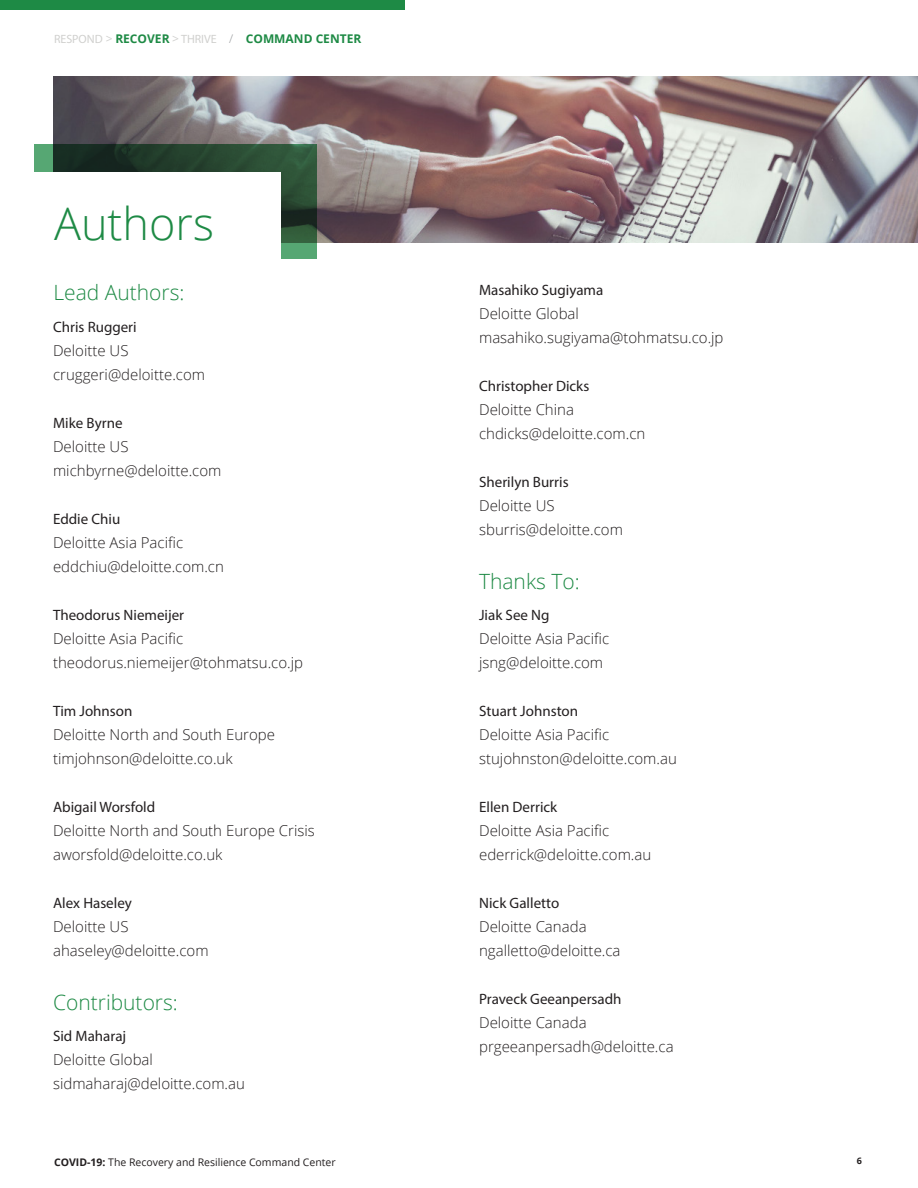
<style>
.page{position:relative;width:918px;height:1188px;background:#fff}
.page>*{position:absolute;margin:0;border:0;box-sizing:border-box;transform-origin:0 0}
.t1{font:300 45px "Open Sans";color:#1e8a45}
.t2{font:300 21px "Open Sans";color:#1e8a45}
.t3{font:300 15px "Open Sans";color:#231f20}
.t4{font:15px "Myriad Pro";color:#231f20}
.t5{font:700 12px "Open Sans";color:#1e8a45}
.t6{font:10.5px "Open Sans";color:#231f20}
.t7{font:700 9px "Open Sans";color:#231f20}
.s1{font-family:"Myriad Pro";font-weight:400;color:#d0d0ce}
.s2{font-weight:400;color:#d0d0ce}
.s3{font-weight:300;color:#96989b}
.s4{font-weight:700}
</style>
<div class="page">
<div style="left:0;top:0;width:405px;height:9px;background:#1e8a45"></div>
<img style="left:53px;top:77px;width:865px;height:166px">
<svg style="left:34px;top:144px;width:283px;height:114px;background:#294c35"></svg>
<div style="left:29px;top:172px;width:252px;height:88px;background:#fff"></div>
<p class="t5" style="left:54px;top:30px;width:309px"><span class="s1">RESPOND</span> <span class="s2">&gt;</span> RECOVER <span class="s2">&gt;</span> <span class="s1">THRIVE</span> <span class="s3">/</span> COMMAND CENTER</p>
<p class="t1" style="left:54px;top:192px;width:162px">Authors</p>
<p class="t2" style="left:53px;top:278px;width:133px">Lead Authors:</p>
<p class="t4" style="left:53px;top:318px;width:85px">Chris Ruggeri</p>
<p class="t3" style="left:53px;top:340px;width:77px">Deloitte US</p>
<p class="t3" style="left:53px;top:364px;width:153px">cruggeri@deloitte.com</p>
<p class="t4" style="left:53px;top:414px;width:71px">Mike Byrne</p>
<p class="t3" style="left:53px;top:436px;width:77px">Deloitte US</p>
<p class="t3" style="left:53px;top:460px;width:170px">michbyrne@deloitte.com</p>
<p class="t4" style="left:53px;top:510px;width:69px">Eddie Chiu</p>
<p class="t3" style="left:53px;top:532px;width:132px">Deloitte Asia Pacific</p>
<p class="t3" style="left:53px;top:556px;width:172px">eddchiu@deloitte.com.cn</p>
<p class="t4" style="left:53px;top:606px;width:133px">Theodorus Niemeijer</p>
<p class="t3" style="left:53px;top:628px;width:132px">Deloitte Asia Pacific</p>
<p class="t3" style="left:53px;top:652px;width:252px">theodorus.niemeijer@tohmatsu.co.jp</p>
<p class="t4" style="left:53px;top:702px;width:81px">Tim Johnson</p>
<p class="t3" style="left:53px;top:724px;width:223px">Deloitte North and South Europe</p>
<p class="t3" style="left:53px;top:748px;width:181px">timjohnson@deloitte.co.uk</p>
<p class="t4" style="left:53px;top:798px;width:104px">Abigail Worsfold</p>
<p class="t3" style="left:53px;top:820px;width:263px">Deloitte North and South Europe Crisis</p>
<p class="t3" style="left:53px;top:844px;width:171px">aworsfold@deloitte.co.uk</p>
<p class="t4" style="left:53px;top:894px;width:80px">Alex Haseley</p>
<p class="t3" style="left:53px;top:916px;width:77px">Deloitte US</p>
<p class="t3" style="left:53px;top:940px;width:157px">ahaseley@deloitte.com</p>
<p class="t2" style="left:53px;top:988px;width:126px">Contributors:</p>
<p class="t4" style="left:53px;top:1026px;width:75px">Sid Maharaj</p>
<p class="t3" style="left:53px;top:1049px;width:101px">Deloitte Global</p>
<p class="t3" style="left:53px;top:1073px;width:193px">sidmaharaj@deloitte.com.au</p>
<p class="t4" style="left:479px;top:281px;width:126px">Masahiko Sugiyama</p>
<p class="t3" style="left:479px;top:303px;width:101px">Deloitte Global</p>
<p class="t3" style="left:479px;top:327px;width:246px">masahiko.sugiyama@tohmatsu.co.jp</p>
<p class="t4" style="left:479px;top:377px;width:112px">Christopher Dicks</p>
<p class="t3" style="left:479px;top:399px;width:96px">Deloitte China</p>
<p class="t3" style="left:479px;top:423px;width:168px">chdicks@deloitte.com.cn</p>
<p class="t4" style="left:479px;top:473px;width:91px">Sherilyn Burris</p>
<p class="t3" style="left:479px;top:495px;width:77px">Deloitte US</p>
<p class="t3" style="left:479px;top:519px;width:145px">sburris@deloitte.com</p>
<p class="t2" style="left:479px;top:567px;width:102px">Thanks To:</p>
<p class="t4" style="left:479px;top:605px;width:72px">Jiak See Ng</p>
<p class="t3" style="left:479px;top:628px;width:132px">Deloitte Asia Pacific</p>
<p class="t3" style="left:479px;top:652px;width:126px">jsng@deloitte.com</p>
<p class="t4" style="left:479px;top:701px;width:101px">Stuart Johnston</p>
<p class="t3" style="left:479px;top:724px;width:132px">Deloitte Asia Pacific</p>
<p class="t3" style="left:479px;top:748px;width:199px">stujohnston@deloitte.com.au</p>
<p class="t4" style="left:479px;top:797px;width:80px">Ellen Derrick</p>
<p class="t3" style="left:479px;top:820px;width:132px">Deloitte Asia Pacific</p>
<p class="t3" style="left:479px;top:844px;width:174px">ederrick@deloitte.com.au</p>
<p class="t4" style="left:479px;top:893px;width:82px">Nick Galletto</p>
<p class="t3" style="left:479px;top:916px;width:109px">Deloitte Canada</p>
<p class="t3" style="left:479px;top:940px;width:143px">ngalletto@deloitte.ca</p>
<p class="t4" style="left:479px;top:989px;width:144px">Praveck Geeanpersadh</p>
<p class="t3" style="left:479px;top:1012px;width:109px">Deloitte Canada</p>
<p class="t3" style="left:479px;top:1036px;width:196px">prgeeanpersadh@deloitte.ca</p>
<p class="t6" style="left:54px;top:1155px;width:283px"><span class="s4">COVID-19:</span> The Recovery and Resilience Command Center</p>
<p class="t7" style="left:857px;top:1154px;width:7px">6</p>
</div>
